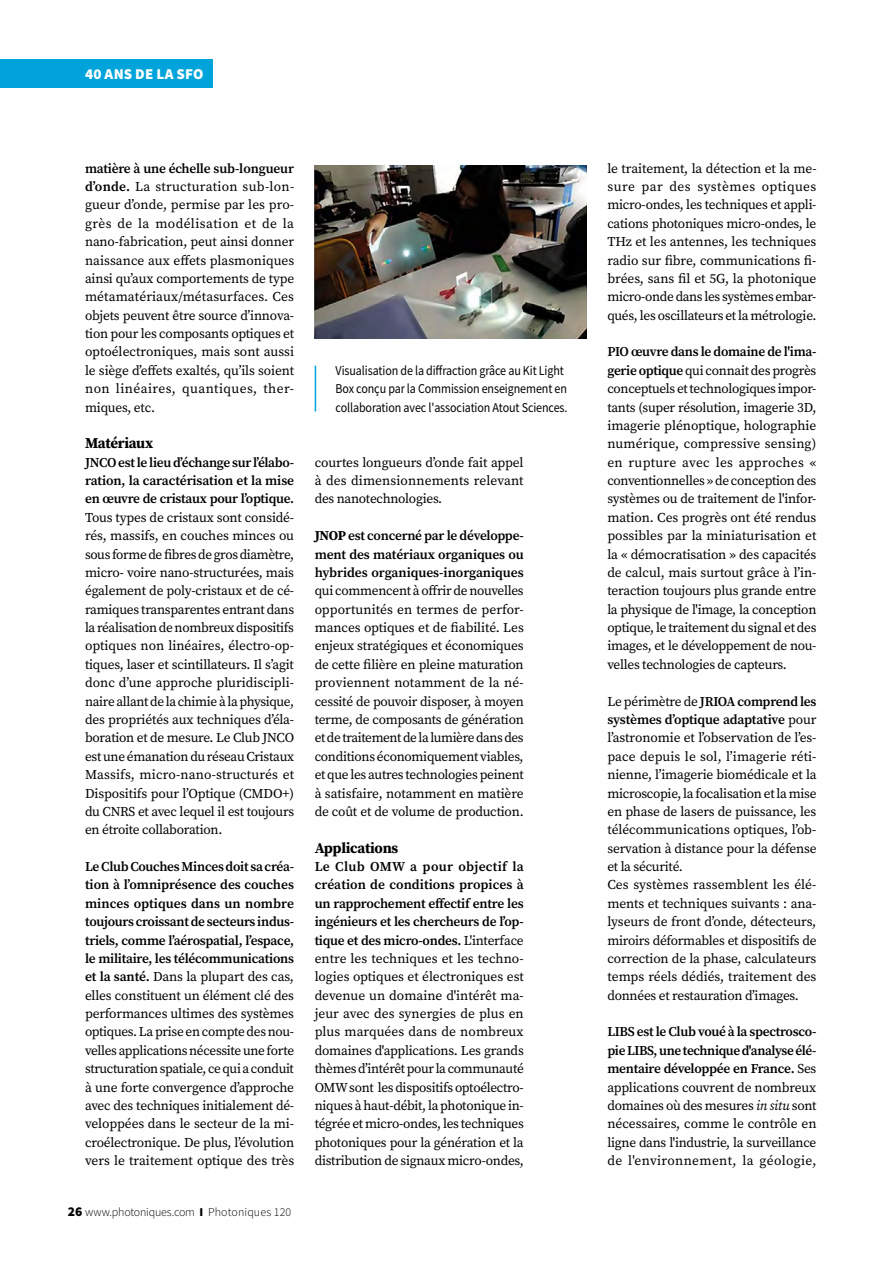
<style>
.page{position:relative;width:893px;height:1263px;background:#fff}
.page>*{position:absolute;margin:0;border:0;box-sizing:border-box;transform-origin:0 0}
.t1{font:700 15px "Source Serif Pro";letter-spacing:-.02em;color:#000}
.t2{font:900 15px "Source Sans Pro";letter-spacing:.015em;color:#fff}
.t3{font:13.5px/18.3px "Source Serif Pro";letter-spacing:-.015em;color:#000;text-align:justify}
.t4{font:600 13.5px/18.3px "Source Serif Pro";letter-spacing:-.01em;color:#000;text-align:justify}
.t5{font:13.5px/18.3px "Source Sans Pro";letter-spacing:-.01em;color:#000;scale:.89 1}
.t6{font:300 12px "Source Sans Pro";letter-spacing:.005em;color:#000}
.s1{font-weight:600}
.s2{font-weight:900;font-size:13.5px}
.s3{font-weight:900}
.s4{font-weight:700}
.s5{font-style:italic}
</style>
<div class="page">
<hr style="left:315px;top:366px;width:1px;height:45px;background:#00a4da">
<img style="left:315px;top:165px;width:272px;height:173px">
<div style="left:0;top:59px;width:213px;height:29px;background:#00a4da"></div>
<p class="t2" style="left:85px;top:64px;width:120px">40 ANS DE LA SFO</p>
<p class="t3" style="left:85px;top:159px;width:211px"><span class="s1">matière à une échelle sub-longueur d’onde.</span> La structuration sub-lon&shy;gueur d’onde, permise par les pro&shy;grès de la modélisation et de la nano-fabrication, peut ainsi donner naissance aux effets plasmoniques ainsi qu’aux comportements de type métamatériaux/métasurfaces. Ces objets peuvent être source d’innova&shy;tion pour les composants optiques et optoélectroniques, mais sont aussi le siège d’effets exaltés, qu’ils soient non linéaires, quantiques, ther&shy;miques, etc.</p>
<p class="t1" style="left:85px;top:433px;width:70px">Matériaux</p>
<p class="t4" style="left:85px;top:453px;width:211px">JNCO est le lieu d’échange sur l’élabo&shy;ration, la caractérisation et la mise en œuvre de cristaux pour l’optique.</p>
<p class="t3" style="left:85px;top:508px;width:211px">Tous types de cristaux sont considé&shy;rés, massifs, en couches minces ou sous forme de fibres de gros diamètre, micro- voire nano-structurées, mais également de poly-cristaux et de cé&shy;ramiques transparentes entrant dans la réalisation de nombreux dispositifs optiques non linéaires, électro-op&shy;tiques, laser et scintillateurs. Il s’agit donc d’une approche pluridiscipli&shy;naire allant de la chimie à la physique, des propriétés aux techniques d’éla&shy;boration et de mesure. Le Club JNCO est une émanation du réseau Cristaux Massifs, micro-nano-structurés et Dispositifs pour l’Optique (CMDO+) du CNRS et avec lequel il est toujours en étroite collaboration.</p>
<p class="t3" style="left:85px;top:857px;width:211px"><span class="s1">Le Club Couches Minces doit sa créa&shy;tion à l’omniprésence des couches minces optiques dans un nombre toujours croissant de secteurs indus&shy;triels, comme l’aérospatial, l’espace, le militaire, les télécommunications et la santé.</span> Dans la plupart des cas, elles constituent un élément clé des performances ultimes des systèmes optiques. La prise en compte des nou&shy;velles applications nécessite une forte structuration spatiale, ce qui a conduit à une forte convergence d’approche avec des techniques initialement dé&shy;veloppées dans le secteur de la mi&shy;croélectronique. De plus, l’évolution vers le traitement optique des très</p>
<p class="t6" style="left:68px;top:1205px;width:225px"><span class="s2">26</span> www.photoniques.com <span class="s3">I</span> Photoniques 120</p>
<p class="t5" style="left:336px;top:361px;width:262px">Visualisation de la diffraction grâce au Kit Light<br>Box conçu par la Commission enseignement en collaboration avec l'association Atout Sciences.</p>
<p class="t3" style="left:315px;top:453px;width:210px">courtes longueurs d’onde fait appel à des dimensionnements relevant des nanotechnologies.</p>
<p class="t4" style="left:315px;top:526px;width:211px"><span class="s4">JNOP</span> est concerné par le développe&shy;ment des matériaux organiques ou hybrides organiques-inorganiques</p>
<p class="t3" style="left:315px;top:582px;width:211px">qui commencent à offrir de nouvelles opportunités en termes de perfor&shy;mances optiques et de fiabilité. Les enjeux stratégiques et économiques de cette filière en pleine maturation proviennent notamment de la né&shy;cessité de pouvoir disposer, à moyen terme, de composants de génération et de traitement de la lumière dans des conditions économiquement viables, et que les autres technologies peinent à satisfaire, notamment en matière de coût et de volume de production.</p>
<p class="t1" style="left:315px;top:837px;width:85px">Applications</p>
<p class="t3" style="left:315px;top:857px;width:211px"><span class="s1">Le Club OMW a pour objectif la création de conditions propices à un rapprochement effectif entre les ingénieurs et les chercheurs de l’op&shy;tique et des micro-ondes.</span> L'interface entre les techniques et les techno&shy;logies optiques et électroniques est devenue un domaine d'intérêt ma&shy;jeur avec des synergies de plus en plus marquées dans de nombreux domaines d'applications. Les grands thèmes d’intérêt pour la communauté OMW sont les dispositifs optoélectro&shy;niques à haut-débit, la photonique in&shy;tégrée et micro-ondes, les techniques photoniques pour la génération et la distribution de signaux micro-ondes,</p>
<p class="t3" style="left:607px;top:159px;width:211px">le traitement, la détection et la me&shy;sure par des systèmes optiques micro-ondes, les techniques et appli&shy;cations photoniques micro-ondes, le THz et les antennes, les techniques radio sur fibre, communications fi&shy;brées, sans fil et 5G, la photonique micro-onde dans les systèmes embar&shy;qués, les oscillateurs et la métrologie.</p>
<p class="t3" style="left:607px;top:343px;width:211px"><span class="s1">PIO œuvre dans le domaine de l'ima&shy;gerie optique</span> qui connait des progrès conceptuels et technologiques impor&shy;tants (super résolution, imagerie 3D, imagerie plénoptique, holographie numérique, compressive sensing) en rupture avec les approches « conventionnelles » de conception des systèmes ou de traitement de l'infor&shy;mation. Ces progrès ont été rendus possibles par la miniaturisation et la « démocratisation » des capacités de calcul, mais surtout grâce à l’in&shy;teraction toujours plus grande entre la physique de l'image, la conception optique, le traitement du signal et des images, et le développement de nou&shy;velles technologies de capteurs.</p>
<p class="t3" style="left:607px;top:692px;width:211px;text-align:left">Le périmètre de <span class="s1">JRIOA comprend les systèmes d’optique adaptative</span> pour l’astronomie et l’observation de l’es&shy;pace depuis le sol, l’imagerie réti&shy;nienne, l’imagerie biomédicale et la microscopie, la focalisation et la mise en phase de lasers de puissance, les télécommunications optiques, l’ob&shy;servation à distance pour la défense et la sécurité.<br>Ces systèmes rassemblent les élé&shy;ments et techniques suivants : ana&shy;lyseurs de front d’onde, détecteurs, miroirs déformables et dispositifs de correction de la phase, calculateurs temps réels dédiés, traitement des données et restauration d’images.</p>
<p class="t3" style="left:607px;top:1023px;width:211px"><span class="s1">LIBS est le Club voué à la spectrosco&shy;pie LIBS,une technique d'analyse élé&shy;mentaire développée en France.</span> Ses applications couvrent de nombreux domaines où des mesures <span class="s5">in situ</span> sont nécessaires, comme le contrôle en ligne dans l'industrie, la surveillance de l'environnement, la géologie,</p>
</div>
